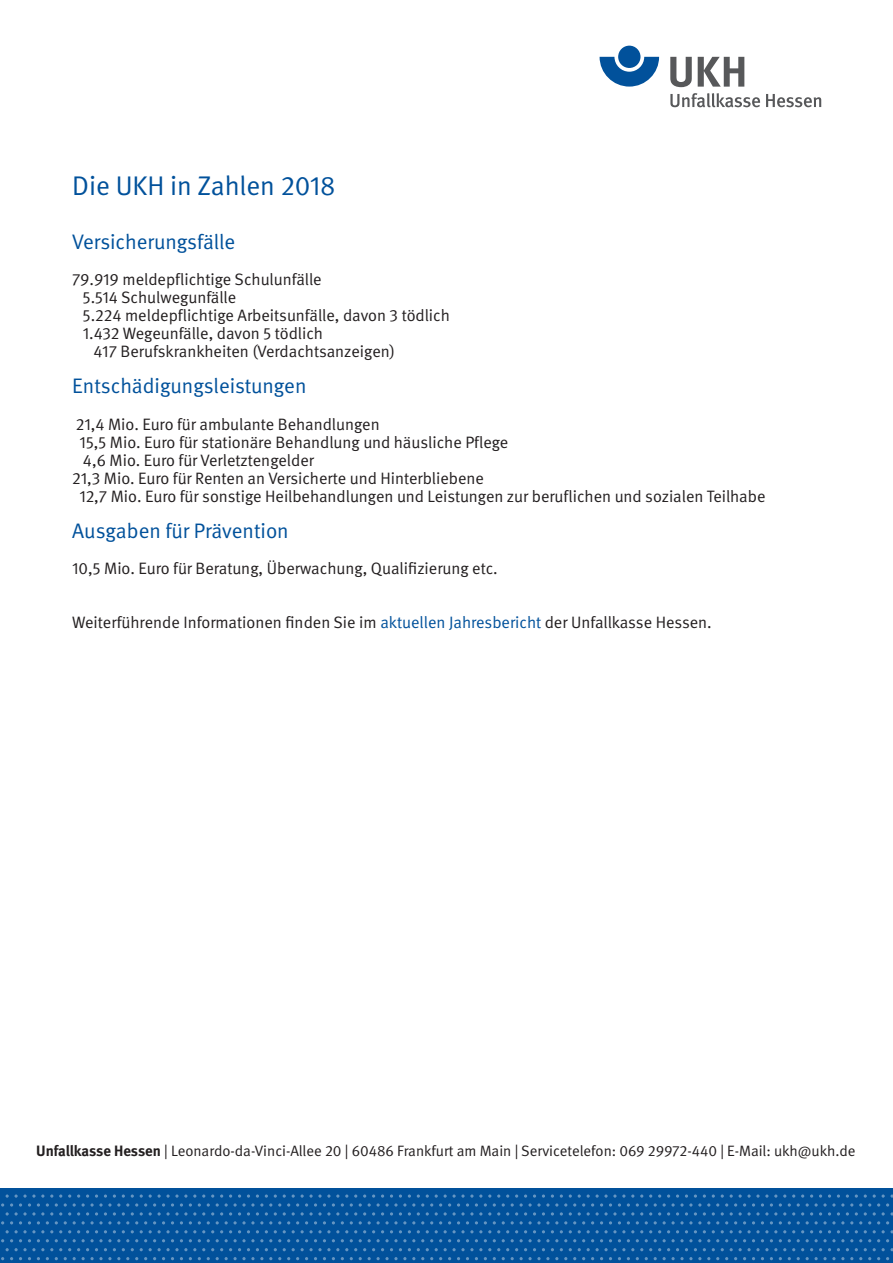
<style>
.page{position:relative;width:893px;height:1263px;background:#fff}
.page>*{position:absolute;margin:0;border:0;box-sizing:border-box;transform-origin:0 0}
.t1{font:27px "DGUV Meta";color:#01519b}
.t2{font:21px "DGUV Meta";color:#01519b}
.t3{font:16.5px "DGUV Meta";color:#231f20}
.t4{font:15px "DGUV Meta";color:#231f20}
.s1{color:#01519b}
.s2{font-weight:700}
</style>
<div class="page">
<div style="left:0;top:1188px;width:893px;height:75px;background:#01519b"></div>
<svg style="left:301px;top:1212px;width:38px;height:3px"></svg>
<svg style="left:444px;top:1212px;width:38px;height:3px"></svg>
<svg style="left:587px;top:1212px;width:38px;height:3px"></svg>
<svg style="left:730px;top:1212px;width:38px;height:3px"></svg>
<svg style="left:873px;top:1212px;width:20px;height:3px"></svg>
<svg style="left:301px;top:1230px;width:38px;height:3px"></svg>
<svg style="left:444px;top:1230px;width:38px;height:3px"></svg>
<svg style="left:587px;top:1230px;width:38px;height:3px"></svg>
<svg style="left:730px;top:1230px;width:38px;height:3px"></svg>
<svg style="left:873px;top:1230px;width:20px;height:3px"></svg>
<svg style="left:301px;top:1248px;width:38px;height:3px"></svg>
<svg style="left:444px;top:1248px;width:38px;height:3px"></svg>
<svg style="left:587px;top:1248px;width:38px;height:3px"></svg>
<svg style="left:730px;top:1248px;width:38px;height:3px"></svg>
<svg style="left:873px;top:1248px;width:20px;height:3px"></svg>
<svg style="left:242px;top:1194px;width:120px;height:12px"></svg>
<svg style="left:363px;top:1194px;width:124px;height:12px"></svg>
<svg style="left:488px;top:1194px;width:106px;height:12px"></svg>
<svg style="left:595px;top:1194px;width:120px;height:12px"></svg>
<svg style="left:716px;top:1194px;width:115px;height:12px"></svg>
<svg style="left:832px;top:1194px;width:61px;height:12px"></svg>
<svg style="left:225px;top:1221px;width:38px;height:3px"></svg>
<svg style="left:368px;top:1221px;width:38px;height:3px"></svg>
<svg style="left:511px;top:1221px;width:38px;height:3px"></svg>
<svg style="left:654px;top:1221px;width:38px;height:3px"></svg>
<svg style="left:806px;top:1221px;width:38px;height:3px"></svg>
<svg style="left:225px;top:1239px;width:38px;height:3px"></svg>
<svg style="left:368px;top:1239px;width:38px;height:3px"></svg>
<svg style="left:511px;top:1239px;width:38px;height:3px"></svg>
<svg style="left:654px;top:1239px;width:38px;height:3px"></svg>
<svg style="left:806px;top:1239px;width:38px;height:3px"></svg>
<svg style="left:225px;top:1257px;width:38px;height:3px"></svg>
<svg style="left:368px;top:1257px;width:38px;height:3px"></svg>
<svg style="left:511px;top:1257px;width:38px;height:3px"></svg>
<svg style="left:654px;top:1257px;width:38px;height:3px"></svg>
<svg style="left:806px;top:1257px;width:38px;height:3px"></svg>
<svg style="left:6px;top:1212px;width:38px;height:3px"></svg>
<svg style="left:149px;top:1212px;width:47px;height:3px"></svg>
<svg style="left:6px;top:1230px;width:38px;height:3px"></svg>
<svg style="left:149px;top:1230px;width:47px;height:3px"></svg>
<svg style="left:6px;top:1248px;width:38px;height:3px"></svg>
<svg style="left:149px;top:1248px;width:47px;height:3px"></svg>
<svg style="left:1px;top:1194px;width:124px;height:12px"></svg>
<svg style="left:126px;top:1194px;width:115px;height:12px"></svg>
<svg style="left:82px;top:1221px;width:38px;height:3px"></svg>
<svg style="left:82px;top:1239px;width:38px;height:3px"></svg>
<svg style="left:82px;top:1257px;width:38px;height:3px"></svg>
<svg style="left:600px;top:57px;width:59px;height:30px"></svg>
<div style="left:618px;top:46px;width:22px;height:22px;background:#01519b;border-radius:50%"></div>
<svg style="left:670px;top:57px;width:22px;height:30px"></svg>
<svg style="left:698px;top:57px;width:46px;height:30px"></svg>
<svg style="left:670px;top:93px;width:90px;height:14px"></svg>
<svg style="left:766px;top:94px;width:55px;height:13px"></svg>
<h1 class="t1" style="left:72px;top:170px;width:265px">Die UKH in Zahlen 2018</h1>
<p class="t2" style="left:72px;top:229px;width:165px">Versicherungsfälle</p>
<p class="t3" style="left:72px;top:270px;width:251px">79.919 meldepflichtige Schulunfälle</p>
<p class="t3" style="left:83px;top:288px;width:155px">5.514 Schulwegunfälle</p>
<p class="t3" style="left:83px;top:306px;width:368px">5.224 meldepflichtige Arbeitsunfälle, davon 3 tödlich</p>
<p class="t3" style="left:83px;top:324px;width:242px">1.432 Wegeunfälle, davon 5 tödlich</p>
<p class="t3" style="left:94px;top:342px;width:303px">417 Berufskrankheiten (Verdachtsanzeigen)</p>
<p class="t2" style="left:72px;top:374px;width:236px">Entschädigungsleistungen</p>
<p class="t3" style="left:76px;top:414px;width:305px">21,4 Mio. Euro für ambulante Behandlungen</p>
<p class="t3" style="left:79px;top:432px;width:430px">15,5 Mio. Euro für stationäre Behandlung und häusliche Pflege</p>
<p class="t3" style="left:83px;top:450px;width:233px">4,6 Mio. Euro für Verletztengelder</p>
<p class="t3" style="left:72px;top:468px;width:413px">21,3 Mio. Euro für Renten an Versicherte und Hinterbliebene</p>
<p class="t3" style="left:79px;top:486px;width:688px">12,7 Mio. Euro für sonstige Heilbehandlungen und Leistungen zur beruflichen und sozialen Teilhabe</p>
<p class="t2" style="left:72px;top:518px;width:218px">Ausgaben für Prävention</p>
<p class="t3" style="left:72px;top:559px;width:427px">10,5 Mio. Euro für Beratung, Überwachung, Qualifizierung etc.</p>
<p class="t3" style="left:72px;top:613px;width:641px">Weiterführende Informationen finden Sie im <span class="s1">aktuellen Jahresbericht</span> der Unfallkasse Hessen.</p>
<p class="t4" style="left:36px;top:1142px;width:821px"><span class="s2">Unfallkasse Hessen</span> | Leonardo-da-Vinci-Allee 20 | 60486 Frankfurt am Main | Servicetelefon: 069 29972-440 | E-Mail: ukh@ukh.de</p>
</div>
